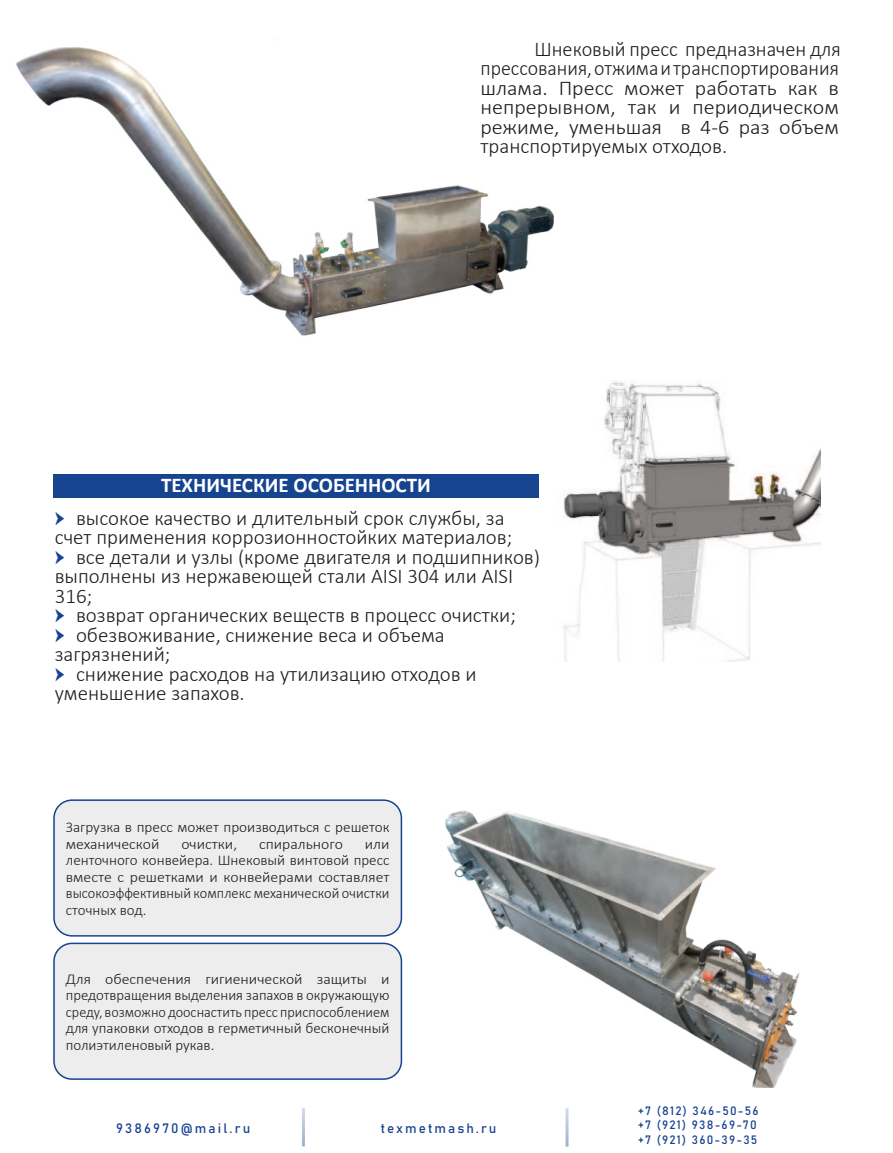
<style>
.page{position:relative;width:893px;height:1153px;background:#fff}
.page>*{position:absolute;margin:0;border:0;box-sizing:border-box;transform-origin:0 0}
.t1{font:300 21px/19.5px "Calibri";color:#1d1d1b;text-align:justify}
.t2{font:700 21px "Calibri";color:#fff}
.t3{font:300 15px/16.5px "Calibri";color:#1d1d1b;text-align:justify;scale:1.05 1}
.t4{font:300 15px/16.5px "Calibri";color:#1d1d1b}
.t5{font:13.5px "Bahnschrift";letter-spacing:.155em;color:#174291}
.t6{font:12px/14.4px "Bahnschrift";letter-spacing:.1em;color:#174291}
.s1{font-family:"Minion Pro";font-weight:400;font-size:24px;color:#174291}
</style>
<div class="page">
<hr style="left:302px;top:1107px;width:3px;height:39px;background:#174291">
<hr style="left:566px;top:1108px;width:3px;height:38px;background:#174291">
<img style="left:16px;top:47px;width:538px;height:289px">
<img style="left:559px;top:381px;width:261px;height:281px">
<img style="left:445px;top:810px;width:355px;height:276px">
<div style="left:54px;top:800px;width:347px;height:135px;background:#ededed;border-radius:18px"></div>
<div style="left:53px;top:799px;width:349px;height:137px;border:2px solid #174291;border-radius:18px"></div>
<div style="left:54px;top:943px;width:347px;height:135px;background:#ededed;border-radius:18px"></div>
<div style="left:53px;top:942px;width:349px;height:137px;border:2px solid #174291;border-radius:18px"></div>
<div style="left:53px;top:474px;width:486px;height:23px;background:#174291"></div>
<p class="t1" style="left:480px;top:39px;width:362px;text-indent:54px">Шнековый пресс предназначен для прессования, отжима и транспортирования шлама. Пресс может работать как в непрерывном, так и периодическом режиме, уменьшая в 4-6 раз объем транспортируемых отходов.</p>
<p class="t2" style="left:161px;top:470px;width:271px">ТЕХНИЧЕСКИЕ ОСОБЕННОСТИ</p>
<p class="t1" style="left:55px;top:507px;width:487px;text-align:left"><span class="s1">ӹ</span> высокое качество и длительный срок службы, за счет применения коррозионностойких материалов;<br><span class="s1">ӹ</span> все детали и узлы (кроме двигателя и подшипников) выполнены из нержавеющей стали AISI 304 или AISI 316;<br><span class="s1">ӹ</span> возврат органических веществ в процесс очистки;<br><span class="s1">ӹ</span> обезвоживание, снижение веса и объема загрязнений;<br><span class="s1">ӹ</span> снижение расходов на утилизацию отходов и уменьшение запахов.</p>
<p class="t4" style="left:66px;top:818px;width:325px">Загрузка в пресс может производиться с решеток механической</p>
<p class="t3" style="left:181px;top:835px;width:55px">очистки,</p>
<p class="t3" style="left:259px;top:835px;width:81px">спирального</p>
<p class="t3" style="left:66px;top:835px;width:310px;text-indent:299px">или ленточного конвейера. Шнековый винтовой пресс вместе с решетками и конвейерами составляет высокоэффективный комплекс механической очистки сточных вод.</p>
<p class="t3" style="left:66px;top:970px;width:310px">Для обеспечения гигиенической защиты и предотвращения выделения запахов в окружающую среду, возможно дооснастить пресс приспособлением для упаковки отходов в герметичный бесконечный полиэтиленовый рукав.</p>
<p class="t5" style="left:116px;top:1122px;width:136px">9386970@mail.ru</p>
<p class="t5" style="left:381px;top:1122px;width:117px">texmetmash.ru</p>
<p class="t6" style="left:638px;top:1102px;width:122px">+7 (812) 346-50-56 +7 (921) 938-69-70 +7 (921) 360-39-35</p>
</div>
